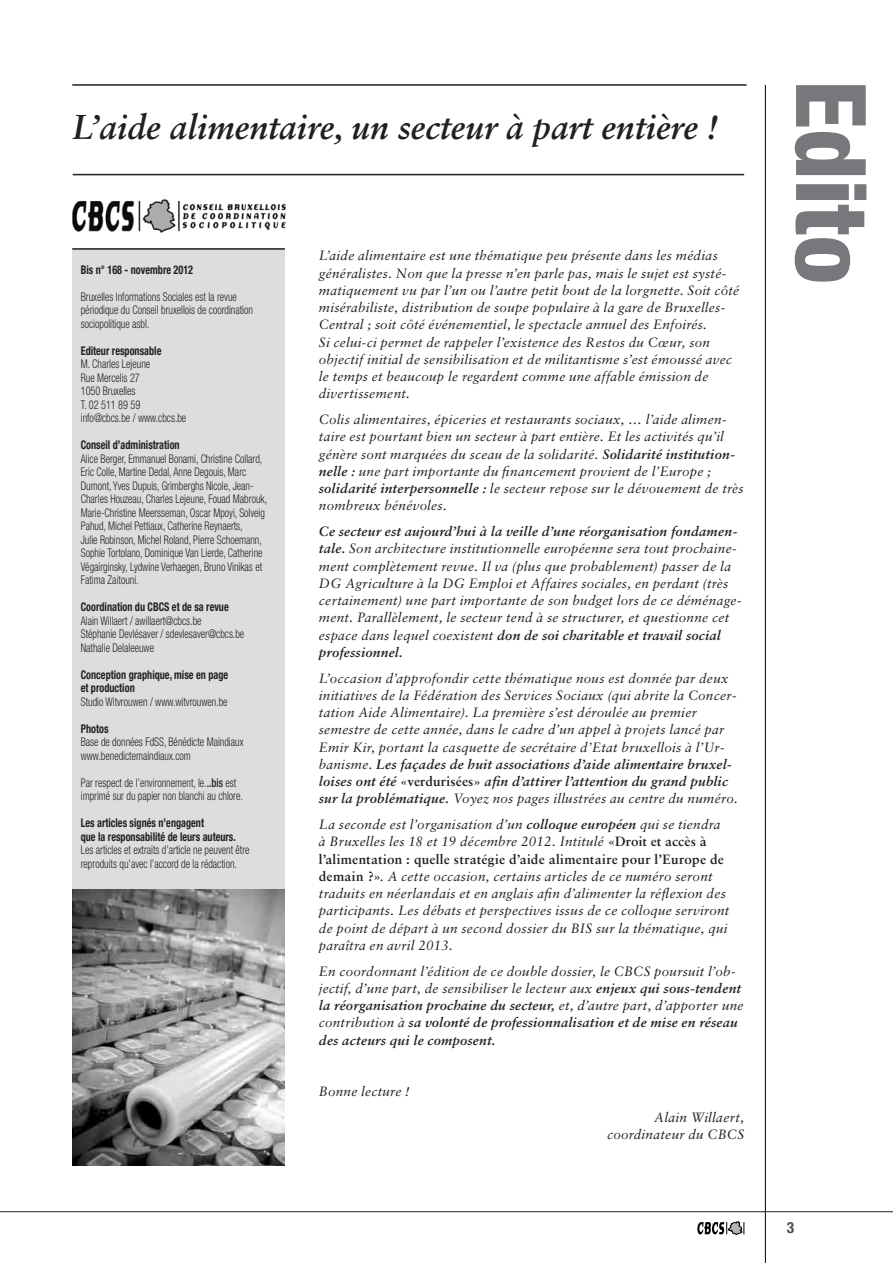
<style>
.page{position:relative;width:893px;height:1263px;background:#fff}
.page>*{position:absolute;margin:0;border:0;box-sizing:border-box;transform-origin:0 0}
.t1{font:800 condensed 97.5px "Helvetica Neue LT Std";color:#76787b}
.TITRE_2{font:italic 700 34.5px "Sabon LT Std";color:#231f20;scale:.95 1}
.t2{font:700 condensed 15.45px "Helvetica Neue LT Std";color:#4b4c4d}
.TEXTE_COURANT{font:italic 13.5px/17.2px "Sabon LT Std";letter-spacing:.02em;color:#231f20}
.t3{font:300 condensed 12px/13.5px "Helvetica Neue LT Std";color:#231f20;scale:.85 1}
.t4{font:700 condensed 12px/13.5px "Helvetica Neue LT Std";color:#231f20;scale:.85 1}
.s1{font-weight:500}
.s2{font-weight:700}
.s3{font-weight:700;font-style:normal}
</style>
<div class="page">
<hr style="left:0;top:1211px;width:893px;height:1px;background:#231f20">
<svg style="left:697px;top:1221px;width:48px;height:14px"></svg>
<img style="left:72px;top:889px;width:213px;height:276px">
<hr style="left:72px;top:84px;width:675px;height:2px;background:#231f20">
<div style="left:72px;top:248px;width:213px;height:641px;background:#dcdddf"></div>
<img style="left:72px;top:199px;width:214px;height:34px">
<hr style="left:765px;top:85px;width:1px;height:1178px;background:#231f20">
<hr style="left:72px;top:248px;width:213px;height:2px;background:#231f20">
<hr style="left:73px;top:174px;width:671px;height:1px;background:#231f20">
<p class="TITRE_2" style="left:73px;top:106px;width:681px">L’aide alimentaire, un secteur à part entière !</p>
<p class="t4" style="left:81px;top:263px;width:134px">Bis n° 168 - novembre 2012</p>
<p class="t3" style="left:81px;top:290px;width:204px">Bruxelles Informations Sociales est la revue périodique du Conseil bruxellois de coordination sociopolitique asbl.</p>
<p class="t4" style="left:81px;top:344px;width:96px">Editeur responsable</p>
<p class="t3" style="left:81px;top:357px;width:83px">M. Charles Lejeune</p>
<p class="t3" style="left:81px;top:371px;width:71px">Rue Mercelis 27</p>
<p class="t3" style="left:81px;top:384px;width:66px">1050 Bruxelles</p>
<p class="t3" style="left:81px;top:398px;width:72px">T. 02 511 89 59</p>
<p class="t3" style="left:81px;top:411px;width:126px">info@cbcs.be / www.cbcs.be</p>
<p class="t4" style="left:81px;top:438px;width:118px">Conseil d’administration</p>
<p class="t3" style="left:81px;top:452px;width:221px">Alice Berger, Emmanuel Bonami, Christine Collard, Eric Colle, Martine Dedal, Anne Degouis, Marc Dumont, Yves Dupuis, Grimberghs Nicole, Jean-Charles Houzeau, Charles Lejeune, Fouad Mabrouk, Marie-Christine Meersseman, Oscar Mpoyi, Solveig Pahud, Michel Pettiaux, Catherine Reynaerts,<br>Julie Robinson, Michel Roland, Pierre Schoemann, Sophie Tortolano, Dominique Van Lierde, Catherine Végairginsky, Lydwine Verhaegen, Bruno Vinikas et Fatima Zaitouni.</p>
<p class="t4" style="left:81px;top:600px;width:176px">Coordination du CBCS et de sa revue</p>
<p class="t3" style="left:81px;top:614px;width:144px">Alain Willaert / awillaert@cbcs.be</p>
<p class="t3" style="left:81px;top:627px;width:194px">Stéphanie Devlésaver / sdevlesaver@cbcs.be<br>Nathalie Delaleeuwe</p>
<p class="t4" style="left:81px;top:668px;width:175px">Conception graphique, mise en page et production</p>
<p class="t3" style="left:81px;top:695px;width:174px">Studio Witvrouwen / www.witvrouwen.be</p>
<p class="t4" style="left:81px;top:722px;width:34px">Photos</p>
<p class="t3" style="left:81px;top:735px;width:193px">Base de données FdSS, Bénédicte Maindiaux www.benedictemaindiaux.com</p>
<p class="t3" style="left:81px;top:776px;width:184px">Par respect de l’environnement, le.<span class="s1">..bis</span> est</p>
<p class="t3" style="left:81px;top:789px;width:192px">imprimé sur du papier non blanchi au chlore.</p>
<p class="t4" style="left:81px;top:816px;width:184px">Les articles signés n’engagent<br>que la responsabilité de leurs auteurs.</p>
<p class="t3" style="left:81px;top:843px;width:200px">Les articles et extraits d’article ne peuvent être reproduits qu’avec l’accord de la rédaction.</p>
<p class="TEXTE_COURANT" style="left:319px;top:247px;width:422px">L’aide alimentaire est une thématique peu présente dans les médias généralistes. Non que la presse n’en parle pas, mais le sujet est systé&shy;matiquement vu par l’un ou l’autre petit bout de la lorgnette. Soit côté misérabiliste, distribution de soupe populaire à la gare de Bruxelles-Central ; soit côté événementiel, le spectacle annuel des Enfoirés.<br>Si celui-ci permet de rappeler l’existence des Restos du Cœur, son objectif initial de sensibilisation et de militantisme s’est émoussé avec le temps et beaucoup le regardent comme une affable émission de divertissement.</p>
<p class="TEXTE_COURANT" style="left:319px;top:411px;width:426px">Colis alimentaires, épiceries et restaurants sociaux, … l’aide alimen&shy;taire est pourtant bien un secteur à part entière. Et les activités qu’il génère sont marquées du sceau de la solidarité. <span class="s2">Solidarité institution&shy;nelle :</span> une part importante du financement provient de l’Europe ; <span class="s2">solidarité interpersonnelle :</span> le secteur repose sur le dévouement de très nombreux bénévoles.</p>
<p class="TEXTE_COURANT" style="left:319px;top:523px;width:424px"><span class="s2">Ce secteur est aujourd’hui à la veille d’une réorganisation fondamen&shy;tale.</span> Son architecture institutionnelle européenne sera tout prochaine&shy;ment complètement revue. Il va (plus que probablement) passer de la DG Agriculture à la DG Emploi et Affaires sociales, en perdant (très certainement) une part importante de son budget lors de ce déménage&shy;ment. Parallèlement, le secteur tend à se structurer, et questionne cet espace dans lequel coexistent <span class="s2">don de soi charitable et travail social professionnel.</span></p>
<p class="TEXTE_COURANT" style="left:319px;top:669px;width:420px">L’occasion d’approfondir cette thématique nous est donnée par deux initiatives de la Fédération des Services Sociaux (qui abrite la Concer&shy;tation Aide Alimentaire). La première s’est déroulée au premier semestre de cette année, dans le cadre d’un appel à projets lancé par Emir Kir, portant la casquette de secrétaire d’Etat bruxellois à l’Ur&shy;banisme. <span class="s2">Les façades de huit associations d’aide alimentaire bruxel&shy;loises ont été</span> <span class="s3">«verdurisées»</span> <span class="s2">afin d’attirer l’attention du grand public sur la problématique.</span> Voyez nos pages illustrées au centre du numéro.</p>
<p class="TEXTE_COURANT" style="left:319px;top:816px;width:412px">La seconde est l’organisation d’un <span class="s2">colloque européen</span> qui se tiendra à Bruxelles les 18 et 19 décembre 2012. Intitulé <span class="s3">«Droit et accès à l’alimentation : quelle stratégie d’aide alimentaire pour l’Europe de demain ?»</span>. A cette occasion, certains articles de ce numéro seront traduits en néerlandais et en anglais afin d’alimenter la réflexion des participants. Les débats et perspectives issus de ce colloque serviront de point de départ à un second dossier du BIS sur la thématique, qui paraîtra en avril 2013.</p>
<p class="TEXTE_COURANT" style="left:319px;top:962px;width:426px">En coordonnant l’édition de ce double dossier, le CBCS poursuit l’ob&shy;jectif, d’une part, de sensibiliser le lecteur aux <span class="s2">enjeux qui sous-tendent la réorganisation prochaine du secteur,</span> et, d’autre part, d’apporter une contribution à <span class="s2">sa volonté de professionnalisation et de mise en réseau des acteurs qui le composent.</span></p>
<p class="TEXTE_COURANT" style="left:319px;top:1083px;width:92px">Bonne lecture !</p>
<p class="TEXTE_COURANT" style="left:607px;top:1108px;width:139px;text-align:right">Alain Willaert, coordinateur du CBCS</p>
<p class="t1" style="left:891px;top:80px;width:206px;rotate:90deg">Edito</p>
<p class="t2" style="left:787px;top:1218px;width:9px">3</p>
</div>
